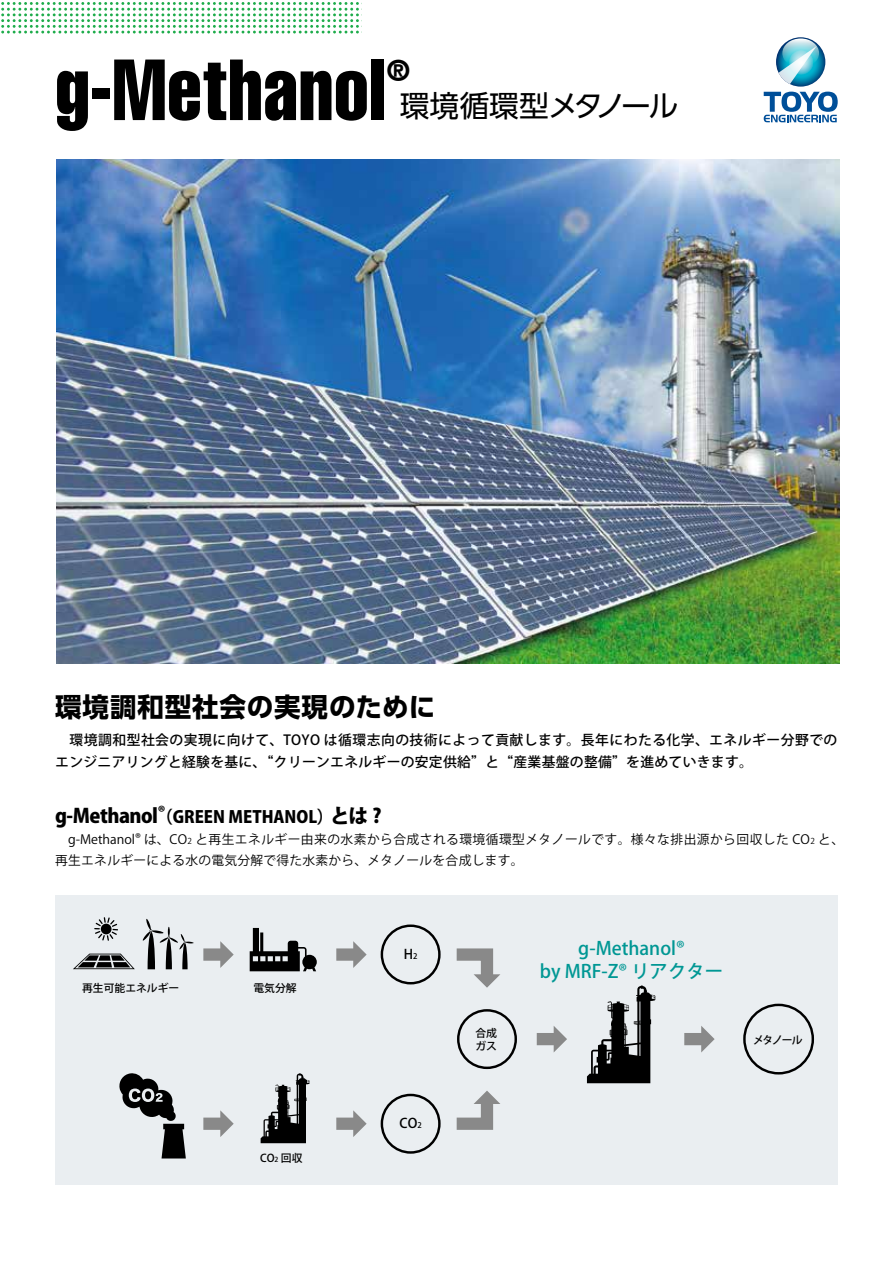
<style>
.page{position:relative;width:893px;height:1263px;background:#fff}
.page>*{position:absolute;margin:0;border:0;box-sizing:border-box;transform-origin:0 0}
.t1{font:extra-condensed 85.05px "Helvetica";letter-spacing:.01em;color:#000;scale:.95 1}
.t2{font:29.7px "UD Shin Go Pro";letter-spacing:-.02em;color:#000}
.t3{font:extra-condensed 29.7px "Helvetica";color:#000;scale:.95 1}
.t4{font:700 26.55px "UD Shin Go Pro";letter-spacing:.03em;color:#000}
.t5{font:800 19.65px "Koz Go Pro";letter-spacing:-.025em;color:#000}
.t6{font:500 18.45px/22.5px "Koz Go Pr 6 N";color:#009794;text-align:center}
.t7{font:800 16.65px "Koz Go Pro";color:#000}
.t8{font:800 15.75px "Koz Go Pro";color:#000}
.t9{font:500 13.8px/22.4px "Koz Go Pro";letter-spacing:.035em;color:#000}
.t10{font:500 13.35px "Koz Go Pr 6 N";color:#000}
.t11{font:12.75px/21.3px "Koz Go Pro";letter-spacing:.035em;color:#000}
.t12{font:500 10.8px "Koz Go Pr 6 N";color:#000}
.t13{font:8.1px "Koz Go Pro";color:#000}
.t14{font:500 7.8px "Koz Go Pr 6 N";color:#000}
.t15{font:500 6.9px "Koz Go Pr 6 N";color:#000}
.s1{font-family:"Gothic MB101 Pro"}
</style>
<div class="page">
<svg style="left:776px;top:37px;width:49px;height:50px"></svg>
<svg style="left:778px;top:38px;width:41px;height:46px"></svg>
<svg style="left:764px;top:92px;width:74px;height:30px"></svg>
<svg style="left:1px;top:2px;width:358px;height:31px"></svg>
<img style="left:57px;top:159px;width:782px;height:504px">
<div style="left:55px;top:895px;width:783px;height:289px;background:#eaeef1"></div>
<svg style="left:73px;top:954px;width:62px;height:15px"></svg>
<svg style="left:94px;top:917px;width:24px;height:24px"></svg>
<svg style="left:142px;top:919px;width:52px;height:50px"></svg>
<svg style="left:587px;top:985px;width:68px;height:98px"></svg>
<svg style="left:119px;top:1073px;width:67px;height:85px"></svg>
<svg style="left:261px;top:1073px;width:49px;height:70px"></svg>
<svg style="left:250px;top:928px;width:67px;height:43px"></svg>
<div style="left:203px;top:948px;width:19px;height:13px;background:#898989"></div>
<svg style="left:220px;top:941px;width:14px;height:27px"></svg>
<div style="left:336px;top:948px;width:19px;height:13px;background:#898989"></div>
<svg style="left:353px;top:941px;width:14px;height:27px"></svg>
<div style="left:537px;top:1033px;width:18px;height:12px;background:#898989"></div>
<svg style="left:554px;top:1026px;width:13px;height:26px"></svg>
<div style="left:684px;top:1033px;width:19px;height:12px;background:#898989"></div>
<svg style="left:701px;top:1026px;width:14px;height:26px"></svg>
<div style="left:203px;top:1117px;width:19px;height:13px;background:#898989"></div>
<svg style="left:220px;top:1110px;width:14px;height:27px"></svg>
<div style="left:336px;top:1117px;width:19px;height:13px;background:#898989"></div>
<svg style="left:353px;top:1110px;width:14px;height:27px"></svg>
<svg style="left:456px;top:1091px;width:44px;height:39px"></svg>
<svg style="left:456px;top:948px;width:44px;height:40px"></svg>
<div style="left:381px;top:924px;width:60px;height:60px;border:2px solid #000;border-radius:50%"></div>
<div style="left:457px;top:1009px;width:60px;height:60px;border:2px solid #000;border-radius:50%"></div>
<div style="left:743px;top:1004px;width:71px;height:70px;border:2px solid #000;border-radius:50%"></div>
<div style="left:381px;top:1094px;width:60px;height:60px;border:2px solid #000;border-radius:50%"></div>
<h2 class="t3" style="left:387px;top:51px;width:25px">R</h2>
<h1 class="t1" style="left:55px;top:36px;width:350px">-g Methanol</h1>
<h2 class="t2" style="left:400px;top:81px;width:280px">環境循環型メタノール</h2>
<h3 class="t4" style="left:55px;top:685px;width:382px">環境調和型社会の実現のために</h3>
<p class="t9" style="left:55px;top:729px;width:784px">　環境調和型社会の実現に向けて、TOYO は循環志向の技術によって貢献します。長年にわたる化学、エネルギー分野でのエンジニアリングと経験を基に、<span class="s1">“</span>クリーンエネルギーの安定供給<span class="s1">”</span>と<span class="s1">“</span>産業基盤の整備<span class="s1">”</span>を進めていきます。</p>
<h3 class="t5" style="left:330px;top:803px;width:53px">とは?</h3>
<p class="t8" style="left:158px;top:802px;width:9px">®</p>
<h3 class="t5" style="left:55px;top:803px;width:104px">-g Methanol</h3>
<p class="t7" style="left:156px;top:805px;width:179px">（GREEN METHANOL）</p>
<p class="t11" style="left:195px;top:829px;width:616px">と再生エネルギー由来の水素から合成される環境循環型メタノールです。様々な排出源から回収した CO</p>
<p class="t11" style="left:818px;top:829px;width:27px">と、</p>
<p class="t11" style="left:55px;top:829px;width:470px;text-indent:13px">g-Methanol® は、CO<br>再生エネルギーによる水の電気分解で得た水素から、メタノールを合成します。</p>
<p class="t13" style="left:187px;top:836px;width:6px">2</p>
<p class="t13" style="left:810px;top:836px;width:6px">2</p>
<p class="t12" style="left:82px;top:982px;width:99px">再生可能エネルギー</p>
<p class="t12" style="left:253px;top:982px;width:45px">電気分解</p>
<p class="t12" style="left:281px;top:1152px;width:23px">回収</p>
<p class="t12" style="left:260px;top:1152px;width:16px">CO</p>
<p class="t15" style="left:275px;top:1155px;width:5px">2</p>
<p class="t10" style="left:404px;top:946px;width:11px">H</p>
<p class="t14" style="left:413px;top:952px;width:6px">2</p>
<p class="t10" style="left:400px;top:1116px;width:19px">CO</p>
<p class="t14" style="left:417px;top:1121px;width:6px">2</p>
<p class="t12" style="left:475px;top:1027px;width:23px">合成</p>
<p class="t12" style="left:475px;top:1040px;width:23px">ガス</p>
<h3 class="t6" style="left:540px;top:937px;width:185px">g-MethanolR<br>by MRF Z- ® リアクター</h3>
<p class="t12" style="left:753px;top:1034px;width:51px">メタノール</p>
</div>
